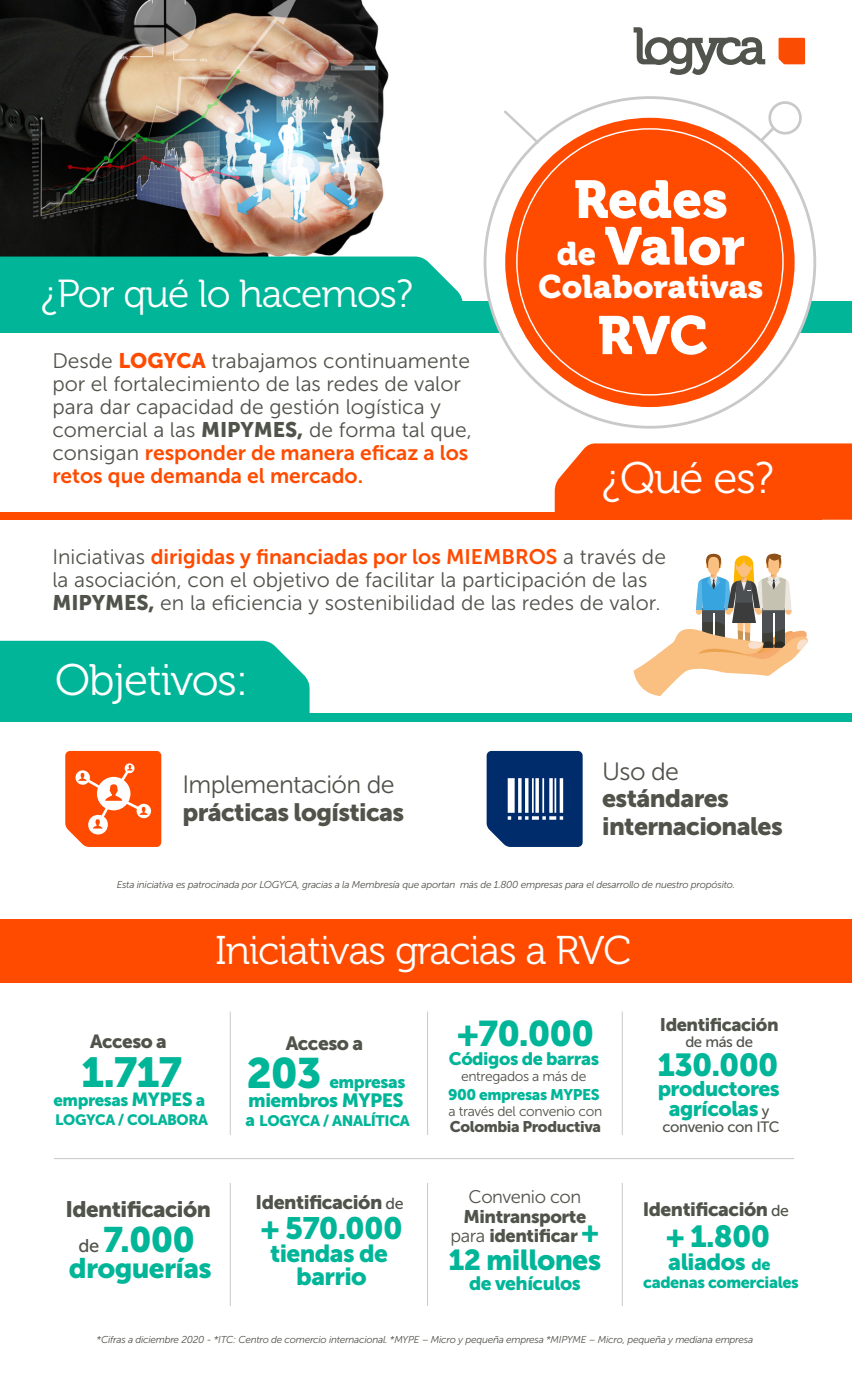
<style>
.page{position:relative;width:852px;height:1379px;background:#fff}
.page>*{position:absolute;margin:0;border:0;box-sizing:border-box;transform-origin:0 0}
.t1{font:53.5px "Museo 900";color:#fff}
.t2{font:52.9px/46.7px "Museo 900";color:#fff;text-align:center}
.t3{font:44px "Museo 300";letter-spacing:-.025em;color:#fff}
.t4{font:42.3px "Museo Sans 900";color:#00b598}
.t5{font:41.7px "Museo Sans 900";color:#00b598}
.t6{font:40px "Museo 300";letter-spacing:-.025em;color:#fff}
.t7{font:39px "Museo 300";letter-spacing:-.025em;color:#fff}
.t8{font:35.5px "Museo Sans 900";color:#00b598}
.t9{font:35.2px "Museo Sans 900";color:#00b598}
.t10{font:32.5px "Museo 900";color:#fff}
.t11{font:31.6px "Museo Sans 900";letter-spacing:-.025em;color:#00b598}
.t12{font:30.7px "Museo Sans 900";letter-spacing:-.025em;color:#00b598}
.t13{font:30.3px "Museo Sans 900";color:#00b598}
.t14{font:28.8px "Museo Sans 900";letter-spacing:-.025em;color:#00b598}
.t15{font:28.2px "Museo Sans 900";letter-spacing:-.025em;color:#00b598}
.t16{font:25px/27.8px "Museo Sans 900";letter-spacing:-.025em;color:#51534a}
.t17{font:25px "Museo Sans 300";letter-spacing:-.025em;color:#51534a}
.t18{font:24.6px/22.5px "Museo Sans 900";letter-spacing:-.025em;color:#00b598;text-align:center}
.t19{font:23.2px "Museo Sans 900";letter-spacing:-.025em;color:#00b598}
.t20{font:22.3px "Museo Sans 900";letter-spacing:-.025em;color:#50534a}
.t21{font:21.1px/20.1px "Museo Sans 900";letter-spacing:-.025em;color:#00b598;text-align:center}
.t22{font:21px/23px "Museo Sans 300";color:#50534a}
.t23{font:21px/23px "Museo Sans 700";color:#ff4b00}
.t24{font:19.4px "Museo Sans 900";letter-spacing:-.025em;color:#50534a}
.t25{font:19.2px "Museo Sans 900";letter-spacing:-.025em;color:#50534a}
.t26{font:19.2px "Museo Sans 900";letter-spacing:-.025em;color:#00b598}
.t27{font:19.1px "Museo Sans 900";letter-spacing:-.025em;color:#00b598}
.t28{font:19.1px "Museo Sans 900";letter-spacing:-.025em;color:#50534a}
.t29{font:18.9px "Museo Sans 900";letter-spacing:-.025em;color:#50534a}
.t30{font:18.2px/19.2px "Museo Sans 900";letter-spacing:-.025em;color:#50534a;text-align:center}
.t31{font:18.2px "Museo Sans 300";letter-spacing:-.025em;color:#50534a}
.t32{font:17.9px "Museo Sans 900";letter-spacing:-.025em;color:#00b598}
.t33{font:17.1px "Museo Sans 900";letter-spacing:-.025em;color:#00b598}
.t34{font:16.9px "Museo Sans 900";letter-spacing:-.025em;color:#00b598}
.t35{font:16.2px "Museo Sans 900";letter-spacing:-.025em;color:#00b598}
.t36{font:15.3px "Museo Sans 900";letter-spacing:-.025em;color:#50534a}
.t37{font:15.3px "Museo Sans 900";letter-spacing:-.025em;color:#00b598}
.t38{font:15.1px "Museo Sans 900";letter-spacing:-.025em;color:#00b598}
.t39{font:15px "Museo Sans 500";letter-spacing:-.025em;color:#50534a}
.t40{font:14.9px "Museo Sans 900";letter-spacing:-.025em;color:#00b598}
.t41{font:13.9px "Museo Sans 300";letter-spacing:-.025em;color:#50534a}
.t42{font:italic 10px "Museo Sans 300";letter-spacing:-.025em;color:#50534a}
.s1{font-family:"Museo Sans 900";color:#ff4b00}
.s2{font-family:"Museo Sans 900"}
.s3{font-family:"Museo Sans 300";color:#50534a}
.s4{font-size:32.5px}
.s5{font-size:18.9px}
.s6{font-size:17.1px}
.s7{font-family:"Museo Sans 500";font-size:15px;color:#50534a}
.s8{font-family:"Museo Sans 500";font-size:18.4px;color:#50534a}
.s9{font-family:"Museo Sans 500";font-size:16px}
.s10{font-family:"Museo Sans 300"}
.s11{font-size:28.8px;color:#00b598}
.s12{font-family:"Museo Sans 500";font-size:15.8px}
.s13{font-size:16.2px}
</style>
<div class="page">
<svg style="left:723px;top:101px;width:79px;height:77px"></svg>
<div style="left:0;top:512px;width:821px;height:7px;background:#ff4b00"></div>
<div style="left:554px;top:443px;width:297px;height:76px;background:#ff4b00"></div>
<img style="left:0;top:0;width:389px;height:256px">
<div style="left:0;top:301px;width:851px;height:32px;background:#00b598"></div>
<div style="left:0;top:256px;width:462px;height:45px;background:#00b598"></div>
<div style="left:485px;top:98px;width:329px;height:329px;background:#fff;border-radius:50%"></div>
<div style="left:505px;top:118px;width:289px;height:289px;background:#ff4b00;border-radius:50%"></div>
<svg style="left:504px;top:110px;width:37px;height:37px"></svg>
<div style="left:0;top:713px;width:851px;height:8px;background:#00b598"></div>
<div style="left:0;top:640px;width:309px;height:73px;background:#00b598"></div>
<svg style="left:486px;top:751px;width:96px;height:96px;background:#294e83"></svg>
<svg style="left:633px;top:553px;width:175px;height:143px"></svg>
<svg style="left:65px;top:751px;width:96px;height:96px"></svg>
<div style="left:0;top:919px;width:851px;height:63px;background:#ff4b00"></div>
<hr style="left:230px;top:1011px;width:1px;height:123px;background:#c9c9c9">
<hr style="left:427px;top:1011px;width:1px;height:123px;background:#c9c9c9">
<hr style="left:621px;top:1011px;width:1px;height:123px;background:#c9c9c9">
<hr style="left:54px;top:1158px;width:739px;height:1px;background:#c9c9c9">
<hr style="left:230px;top:1182px;width:1px;height:123px;background:#c9c9c9">
<hr style="left:427px;top:1182px;width:1px;height:123px;background:#c9c9c9">
<hr style="left:621px;top:1182px;width:1px;height:123px;background:#c9c9c9">
<svg style="left:633px;top:27px;width:132px;height:48px"></svg>
<svg style="left:778px;top:38px;width:26px;height:26px"></svg>
<h3 class="t7" style="left:41px;top:272px;width:373px">¿Por qué lo hacemos?</h3>
<p class="t22" style="left:52px;top:349px;width:421px">Desde <span class="s1">LOGYCA</span> trabajamos continuamente por el fortalecimiento de las redes de valor para dar capacidad de gestión logística y comercial a las <span class="s2">MIPYMES,</span> de forma tal que,</p>
<p class="t23" style="left:52px;top:441px;width:417px"><span class="s3">consigan</span> responder de manera eficaz a los retos que demanda el mercado.</p>
<h2 class="t2" style="left:556px;top:177px;width:190px">Redes <span class="s4">de</span> Valor</h2>
<h3 class="t10" style="left:538px;top:268px;width:226px">Colaborativas</h3>
<h1 class="t1" style="left:597px;top:305px;width:112px">RVC</h1>
<h3 class="t3" style="left:602px;top:454px;width:173px">¿Qué es?</h3>
<p class="t23" style="left:52px;top:545px;width:615px"><span class="s3">Iniciativas</span> dirigidas y financiadas por los MIEMBROS <span class="s3">a través de</span></p>
<p class="t22" style="left:52px;top:568px;width:609px">la asociación, con el objetivo de facilitar la participación de las<br><span class="s2">MIPYMES,</span> en la eficiencia y sostenibilidad de las redes de valor.</p>
<h3 class="t3" style="left:55px;top:656px;width:195px">Objetivos:</h3>
<p class="t17" style="left:182px;top:770px;width:214px">Implementación de</p>
<p class="t16" style="left:182px;top:798px;width:223px">prácticas logísticas</p>
<p class="t17" style="left:602px;top:757px;width:78px">Uso de</p>
<p class="t16" style="left:602px;top:784px;width:182px">estándares internacionales</p>
<p class="t42" style="left:117px;top:879px;width:619px">Esta iniciativa es patrocinada por LOGYCA, gracias a la Membresía que aportan más de 1.800 empresas para el desarrollo de nuestro propósito.</p>
<h3 class="t6" style="left:215px;top:928px;width:417px">Iniciativas gracias a RVC</h3>
<p class="t29" style="left:90px;top:1031px;width:78px">Acceso a</p>
<h3 class="t5" style="left:81px;top:1048px;width:102px">1.717</h3>
<p class="t34" style="left:53px;top:1090px;width:153px">empresas <span class="s5">MYPES</span> a</p>
<p class="t40" style="left:55px;top:1111px;width:154px">LOGYCA / COLABORA</p>
<p class="t28" style="left:285px;top:1032px;width:79px">Acceso a</p>
<h3 class="t4" style="left:246px;top:1049px;width:77px">203</h3>
<p class="t33" style="left:329px;top:1072px;width:78px">empresas</p>
<p class="t27" style="left:248px;top:1089px;width:157px">miembros MYPES</p>
<p class="t38" style="left:245px;top:1112px;width:166px"><span class="s6">a</span> LOGYCA / ANALÍTICA</p>
<h3 class="t8" style="left:456px;top:1013px;width:139px">+70.000</h3>
<p class="t32" style="left:448px;top:1048px;width:152px">Códigos de barras</p>
<p class="t41" style="left:461px;top:1068px;width:127px">entregados a más de</p>
<p class="t37" style="left:448px;top:1085px;width:153px">900 empresas MYPES</p>
<p class="t41" style="left:448px;top:1103px;width:155px">a través del convenio con</p>
<p class="t36" style="left:449px;top:1118px;width:153px">Colombia Productiva</p>
<p class="t30" style="left:659px;top:1015px;width:120px">Identificación</p>
<p class="t39" style="left:685px;top:1033px;width:69px">de más de</p>
<h3 class="t11" style="left:657px;top:1046px;width:122px">130.000</h3>
<p class="t21" style="left:657px;top:1078px;width:124px">productores agrícolas <span class="s7">y</span></p>
<p class="t39" style="left:662px;top:1118px;width:119px">convenio con ITC</p>
<p class="t20" style="left:65px;top:1196px;width:147px">Identificación</p>
<h3 class="t9" style="left:78px;top:1219px;width:118px"><span class="s8">de</span> 7.000</h3>
<h3 class="t15" style="left:69px;top:1251px;width:144px">droguerías</h3>
<p class="t24" style="left:255px;top:1190px;width:149px">Identificación <span class="s9">de</span></p>
<h3 class="t12" style="left:260px;top:1211px;width:144px">+ 570.000</h3>
<p class="t18" style="left:270px;top:1241px;width:119px">tiendas de barrio</p>
<p class="t31" style="left:468px;top:1187px;width:114px">Convenio con</p>
<p class="t30" style="left:450px;top:1206px;width:150px">Mintransporte <span class="s10">para</span> identificar <span class="s11">+</span></p>
<h3 class="t14" style="left:448px;top:1243px;width:154px">12 millones</h3>
<p class="t26" style="left:469px;top:1272px;width:113px">de vehículos</p>
<p class="t25" style="left:642px;top:1198px;width:148px">Identificación <span class="s12">de</span></p>
<h3 class="t13" style="left:665px;top:1218px;width:106px">+ 1.800</h3>
<p class="t19" style="left:668px;top:1248px;width:104px">aliados <span class="s13">de</span></p>
<p class="t35" style="left:643px;top:1273px;width:157px">cadenas comerciales</p>
<p class="t42" style="left:96px;top:1334px;width:658px">*Cifras a diciembre 2020 - *ITC: Centro de comercio internacional. *MYPE – Micro y pequeña empresa *MIPYME – Micro, pequeña y mediana empresa</p>
</div>
